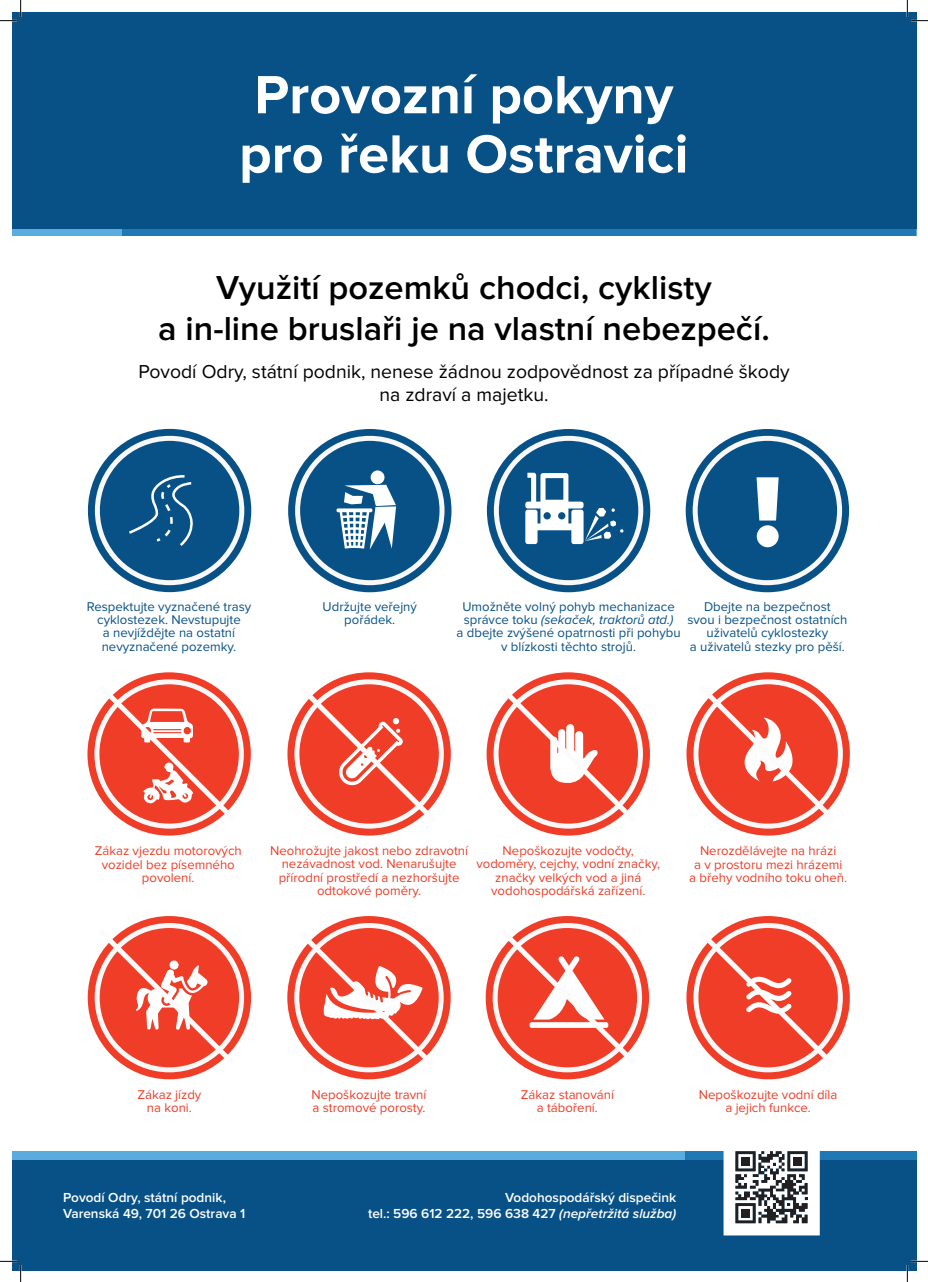
<style>
.page{position:relative;width:928px;height:1282px;background:#fff}
.page>*{position:absolute;margin:0;border:0;box-sizing:border-box;transform-origin:0 0}
.t1{font:700 55.69px/59.2px "Proxima Nova";color:#fff}
.t2{font:600 34.38px/41.2px "Proxima Nova";color:#000001;text-align:center}
.t3{font:19.38px/23.2px "Proxima Nova";color:#000001;text-align:center}
.t4{font:600 13.56px/16.2px "Proxima Nova";color:#fff}
.t5{font:13.12px/13.1px "Proxima Nova";color:#ef3d28;text-align:center}
.t6{font:13.12px/13.1px "Proxima Nova";color:#085187;text-align:center}
.s1{font-style:italic}
</style>
<div class="page">
<div style="left:12px;top:1156px;width:903px;height:114px;background:#085187"></div>
<div style="left:12px;top:1151px;width:903px;height:9px;background:#5bacde"></div>
<div style="left:684px;top:1151px;width:231px;height:9px;background:#2079b4"></div>
<div style="left:12px;top:227px;width:903px;height:9px;background:#5bacde"></div>
<div style="left:122px;top:227px;width:793px;height:9px;background:#2079b4"></div>
<div style="left:12px;top:12px;width:903px;height:216px;background:#085187"></div>
<div style="left:288px;top:429px;width:163px;height:163px;background:#085187;border-radius:50%"></div>
<svg style="left:486px;top:429px;width:164px;height:163px;background:#256594"></svg>
<div style="left:295px;top:436px;width:149px;height:149px;border:5px solid #f7f8f7;border-radius:50%"></div>
<div style="left:493px;top:436px;width:150px;height:149px;border:5px solid #f7f8f7;border-radius:50%"></div>
<div style="left:88px;top:429px;width:163px;height:163px;background:#085187;border-radius:50%"></div>
<div style="left:95px;top:436px;width:149px;height:149px;border:5px solid #f7f8f7;border-radius:50%"></div>
<svg style="left:129px;top:475px;width:64px;height:71px"></svg>
<svg style="left:336px;top:470px;width:60px;height:79px"></svg>
<div style="left:685px;top:429px;width:163px;height:163px;background:#085187;border-radius:50%"></div>
<div style="left:692px;top:436px;width:149px;height:149px;border:5px solid #f7f8f7;border-radius:50%"></div>
<svg style="left:756px;top:477px;width:22px;height:70px"></svg>
<svg style="left:88px;top:916px;width:163px;height:163px;background:#f05e4c"></svg>
<svg style="left:93px;top:923px;width:146px;height:146px"></svg>
<svg style="left:686px;top:672px;width:163px;height:163px;background:#f05a48"></svg>
<svg style="left:693px;top:680px;width:146px;height:146px"></svg>
<svg style="left:287px;top:672px;width:163px;height:163px;background:#f05543"></svg>
<svg style="left:295px;top:681px;width:146px;height:146px"></svg>
<svg style="left:87px;top:672px;width:164px;height:163px;background:#f05a48"></svg>
<svg style="left:94px;top:680px;width:146px;height:146px"></svg>
<svg style="left:485px;top:916px;width:163px;height:163px;background:#f05846"></svg>
<svg style="left:495px;top:923px;width:146px;height:146px"></svg>
<svg style="left:486px;top:672px;width:163px;height:163px;background:#f05543"></svg>
<svg style="left:495px;top:681px;width:146px;height:146px"></svg>
<svg style="left:287px;top:916px;width:163px;height:163px;background:#f05b49"></svg>
<svg style="left:293px;top:925px;width:146px;height:146px"></svg>
<svg style="left:686px;top:916px;width:163px;height:163px;background:#f05745"></svg>
<svg style="left:693px;top:925px;width:146px;height:146px"></svg>
<svg style="left:525px;top:473px;width:98px;height:71px"></svg>
<svg style="left:723px;top:1151px;width:96px;height:84px;background:#aaacaf"></svg>
<svg style="left:0;top:0;width:21px;height:21px"></svg>
<svg style="left:0;top:1260px;width:21px;height:21px"></svg>
<svg style="left:906px;top:0;width:21px;height:21px"></svg>
<svg style="left:906px;top:1260px;width:21px;height:21px"></svg>
<h1 class="t1" style="left:239px;top:67px;width:451px">Provozní pokyny pro řeku Ostravici</h1>
<h2 class="t2" style="left:158px;top:268px;width:613px">Využití pozemků chodci, cyklisty<br>a in-line bruslaři je na vlastní nebezpečí.</h2>
<h3 class="t3" style="left:138px;top:360px;width:652px">Povodí Odry, státní podnik, nenese žádnou zodpovědnost za případné škody na zdraví a majetku.</h3>
<p class="t6" style="left:87px;top:601px;width:166px">Respektujte vyznačené trasy cyklostezek. Nevstupujte<br>a nevjíždějte na ostatní nevyznačené pozemky.</p>
<p class="t6" style="left:322px;top:601px;width:96px">Udržujte veřejný pořádek.</p>
<p class="t6" style="left:456px;top:601px;width:225px">Umožněte volný pohyb mechanizace správce toku <span class="s1">(sekaček, traktorů atd.)<br></span>a dbejte zvýšené opatrnosti při pohybu v blízkosti těchto strojů.</p>
<p class="t6" style="left:687px;top:601px;width:161px">Dbejte na bezpečnost<br>svou i bezpečnost ostatních uživatelů cyklostezky<br>a uživatelů stezky pro pěší.</p>
<p class="t5" style="left:95px;top:845px;width:148px">Zákaz vjezdu motorových vozidel bez písemného povolení.</p>
<p class="t5" style="left:270px;top:845px;width:199px">Neohrožujte jakost nebo zdravotní nezávadnost vod. Nenarušujte přírodní prostředí a nezhoršujte odtokové poměry.</p>
<p class="t5" style="left:476px;top:845px;width:185px">Nepoškozujte vodočty, vodoměry, cejchy, vodní značky, značky velkých vod a jiná vodohospodářská zařízení.</p>
<p class="t5" style="left:689px;top:845px;width:159px">Nerozdělávejte na hrázi<br>a v prostoru mezi hrázemi a břehy vodního toku oheň.</p>
<p class="t5" style="left:137px;top:1088px;width:65px">Zákaz jízdy na koni.</p>
<p class="t5" style="left:311px;top:1088px;width:116px;text-align:left">Nepoškozujte travní a stromové porosty.</p>
<p class="t5" style="left:698px;top:1088px;width:140px">Nepoškozujte vodní díla a jejich funkce.</p>
<p class="t5" style="left:520px;top:1088px;width:95px">Zákaz stanování a táboření.</p>
<p class="t4" style="left:63px;top:1189px;width:184px">Povodí Odry, státní podnik,<br>Varenská 49, 701 26 Ostrava 1</p>
<p class="t4" style="left:368px;top:1189px;width:309px;text-align:right">Vodohospodářský dispečink<br>tel.: 596 612 222, 596 638 427 <span class="s1">(nepřetržitá služba)</span></p>
</div>
